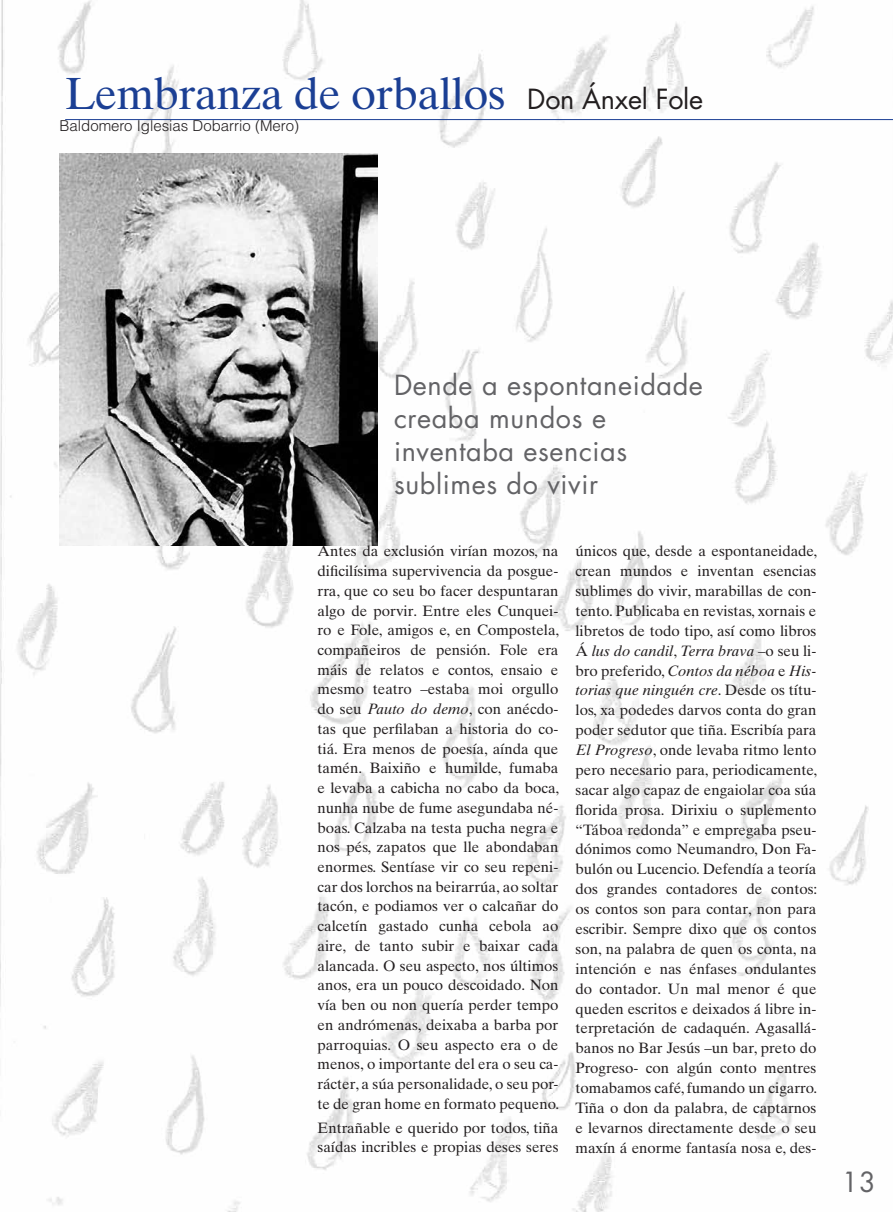
<style>
.page{position:relative;width:893px;height:1212px;background:#fff}
.page>*{position:absolute;margin:0;border:0;box-sizing:border-box;transform-origin:0 0}
.t1{font:45px "Times Ten LT Std";letter-spacing:-.01em;color:#1b3f94}
.t2{font:27px/33px "Futura Std";letter-spacing:.02em;color:#636366}
.t3{font:15px/20px "Times Ten LT Std";color:#231f20;text-align:justify}
.t4{font:300 15px "Helvetica LT Std";color:#231f20}
.s1{font-family:"Futura Std";font-size:27px;color:#231f20}
.s2{font-style:italic}
</style>
<div class="page">
<img style="left:0;top:0;width:893px;height:1212px">
<img style="left:60px;top:153px;width:318px;height:393px">
<hr style="left:65px;top:119px;width:828px;height:1px;background:#1b3f94">
<h1 class="t1" style="left:65px;top:67px;width:639px">Lembranza de orballos <span class="s1">Don Ánxel Fole</span></h1>
<p class="t4" style="left:60px;top:116px;width:241px">Baldomero Iglesias Dobarrio (Mero)</p>
<h2 class="t2" style="left:394px;top:369px;width:310px">Dende a espontaneidade creaba mundos e inventaba esencias sublimes do vivir</h2>
<p class="t3" style="left:317px;top:541px;width:243px">Antes da exclusión virían mozos, na dificilísima supervivencia da posgue&shy;rra, que co seu bo facer despuntaran algo de porvir. Entre eles Cunquei&shy;ro e Fole, amigos e, en Compostela, compañeiros de pensión. Fole era máis de relatos e contos, ensaio e mesmo teatro –estaba moi orgullo do seu <span class="s2">Pauto do demo</span>, con anécdo&shy;tas que perfilaban a historia do co&shy;tiá. Era menos de poesía, aínda que tamén. Baixiño e humilde, fumaba e levaba a cabicha no cabo da boca, nunha nube de fume asegundaba né&shy;boas. Calzaba na testa pucha negra e nos pés, zapatos que lle abondaban enormes. Sentíase vir co seu repeni&shy;car dos lorchos na beirarrúa, ao soltar tacón, e podiamos ver o calcañar do calcetín gastado cunha cebola ao aire, de tanto subir e baixar cada alancada. O seu aspecto, nos últimos anos, era un pouco descoidado. Non vía ben ou non quería perder tempo en andrómenas, deixaba a barba por parroquias. O seu aspecto era o de menos, o importante del era o seu ca&shy;rácter, a súa personalidade, o seu por&shy;te de gran home en formato pequeno.</p>
<p class="t3" style="left:317px;top:1118px;width:242px">Entrañable e querido por todos, tiña saídas incribles e propias deses seres</p>
<p class="t3" style="left:575px;top:541px;width:243px">únicos que, desde a espontaneidade, crean mundos e inventan esencias sublimes do vivir, marabillas de con&shy;tento. Publicaba en revistas, xornais e libretos de todo tipo, así como libros Á <span class="s2">lus do candil</span>, <span class="s2">Terra brava</span> –o seu li&shy;bro preferido, <span class="s2">Contos da néboa</span> e <span class="s2">His&shy;torias que ninguén cre</span>. Desde os títu&shy;los, xa podedes darvos conta do gran poder sedutor que tiña. Escribía para <span class="s2">El Progreso</span>, onde levaba ritmo lento pero necesario para, periodicamente, sacar algo capaz de engaiolar coa súa florida prosa. Dirixiu o suplemento “Táboa redonda” e empregaba pseu&shy;dónimos como Neumandro, Don Fa&shy;bulón ou Lucencio. Defendía a teoría dos grandes contadores de contos: os contos son para contar, non para escribir. Sempre dixo que os contos son, na palabra de quen os conta, na intención e nas énfases ondulantes do contador. Un mal menor é que queden escritos e deixados á libre in&shy;terpretación de cadaquén. Agasallá&shy;banos no Bar Jesús –un bar, preto do Progreso- con algún conto mentres tomabamos café, fumando un cigarro.<br>Tiña o don da palabra, de captarnos e levarnos directamente desde o seu maxín á enorme fantasía nosa e, des-</p>
<h2 class="t2" style="left:842px;top:1165px;width:35px">13</h2>
</div>
